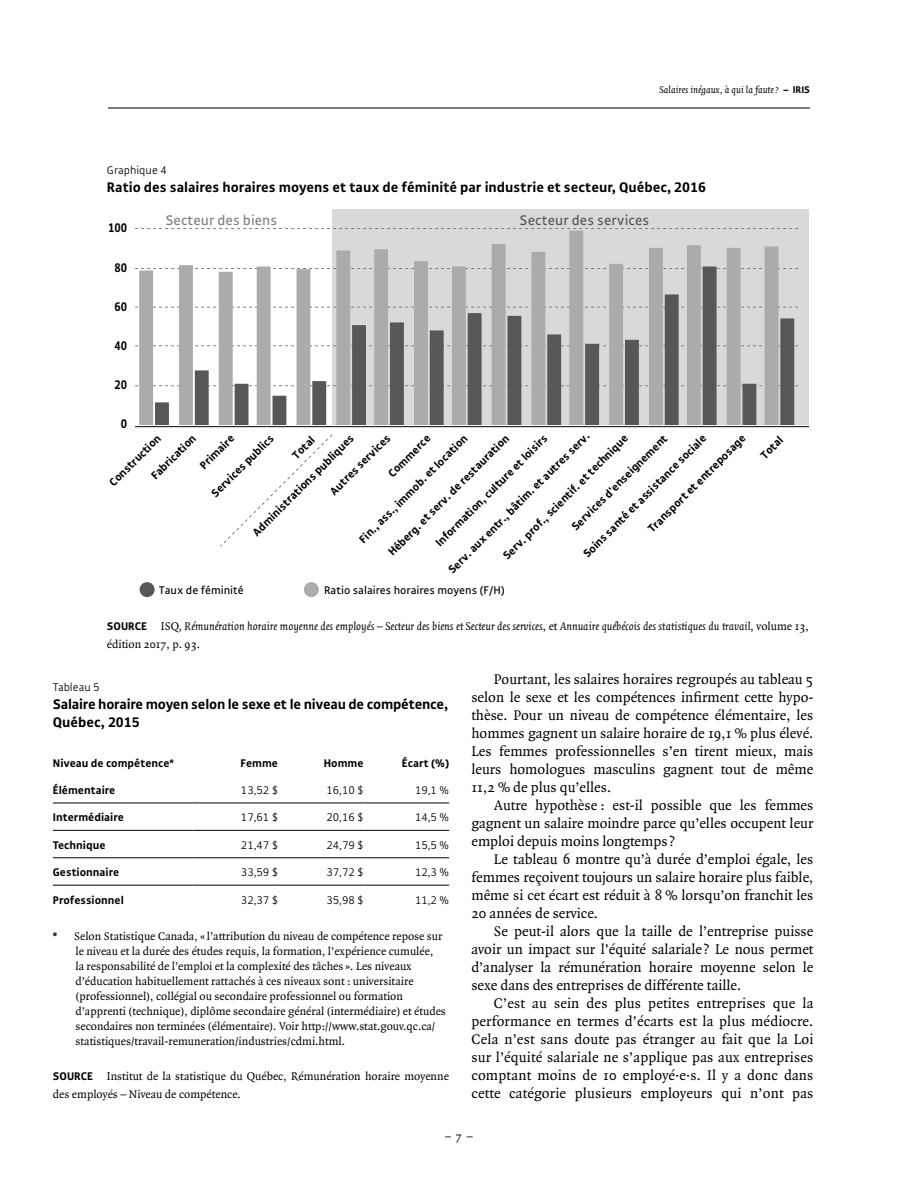
<style>
.page{position:relative;width:918px;height:1188px;background:#fff}
.page>*{position:absolute;margin:0;border:0;box-sizing:border-box;transform-origin:0 0}
.t1{font:15px/18px "Quadraat";color:#000;text-align:justify}
.t2{font:700 15px/18px "Gak Sans";color:#000}
.t3{font:15px "Gak Sans";color:#575757}
.t4{font:15px "Gak Sans";color:#808080}
.t5{font:700 13.5px "Gak Sans";color:#000;scale:.89 1}
.t6{font:12px/15px "Quadraat";color:#000}
.t7{font:700 12px/24.9px "Gak Sans";color:#000}
.t8{font:italic 12px/18px "Quadraat";color:#000}
.t9{font:300 12px "Gak Sans";color:#000}
.t10{font:12px "Gak Sans";color:#000}
.t11{font:italic 10.5px "Quadraat";color:#000}
.s1{font-family:"Gak Sans";font-weight:700;font-style:normal}
.s2{font-style:normal}
.s3{font-family:"Gak Sans";font-weight:700}
</style>
<div class="page">
<hr style="left:108px;top:108px;width:702px;height:1px;background:#000">
<div style="left:332px;top:210px;width:476px;height:215px;background:#d9d9d9"></div>
<svg style="left:135px;top:228px;width:664px;height:1px"></svg>
<svg style="left:139px;top:231px;width:639px;height:194px"></svg>
<svg style="left:155px;top:267px;width:639px;height:158px"></svg>
<hr style="left:135px;top:426px;width:674px;height:1px;background:#000">
<svg style="left:220px;top:434px;width:113px;height:113px"></svg>
<div style="left:140px;top:582px;width:15px;height:15px;background:#575757;border-radius:50%"></div>
<div style="left:304px;top:582px;width:15px;height:15px;background:#ababab;border-radius:50%"></div>
<hr style="left:53px;top:803px;width:140px;height:1px;background:#000">
<hr style="left:193px;top:803px;width:85px;height:1px;background:#000">
<hr style="left:278px;top:803px;width:86px;height:1px;background:#000">
<hr style="left:364px;top:803px;width:85px;height:1px;background:#000">
<hr style="left:53px;top:830px;width:140px;height:1px;background:#000">
<hr style="left:193px;top:830px;width:85px;height:1px;background:#000">
<hr style="left:278px;top:830px;width:86px;height:1px;background:#000">
<hr style="left:364px;top:830px;width:85px;height:1px;background:#000">
<hr style="left:53px;top:858px;width:140px;height:1px;background:#000">
<hr style="left:193px;top:858px;width:85px;height:1px;background:#000">
<hr style="left:278px;top:858px;width:86px;height:1px;background:#000">
<hr style="left:364px;top:858px;width:85px;height:1px;background:#000">
<hr style="left:53px;top:885px;width:140px;height:1px;background:#000">
<hr style="left:193px;top:885px;width:85px;height:1px;background:#000">
<hr style="left:278px;top:885px;width:86px;height:1px;background:#000">
<hr style="left:364px;top:885px;width:85px;height:1px;background:#000">
<p class="t11" style="left:659px;top:84px;width:152px">Salaires inégaux, à qui la faute? <span class="s1">– IRIS</span></p>
<p class="t9" style="left:107px;top:163px;width:61px">Graphique 4</p>
<p class="t2" style="left:107px;top:178px;width:601px">Ratio des salaires horaires moyens et taux de féminité par industrie et secteur, Québec, 2016</p>
<p class="t5" style="left:108px;top:221px;width:23px">100</p>
<p class="t5" style="left:114px;top:260px;width:16px">80</p>
<p class="t5" style="left:114px;top:299px;width:16px">60</p>
<p class="t5" style="left:114px;top:338px;width:16px">40</p>
<p class="t5" style="left:114px;top:377px;width:16px">20</p>
<p class="t5" style="left:121px;top:416px;width:9px">0</p>
<p class="t4" style="left:165px;top:212px;width:113px">Secteur des biens</p>
<p class="t3" style="left:520px;top:212px;width:131px">Secteur des services</p>
<p class="t7" style="left:564px;top:520px;width:132px;rotate:-45deg">Services d'enseignement</p>
<p class="t7" style="left:441px;top:563px;width:196px;rotate:-45deg">Serv. aux entr., bâtim. et autres serv.</p>
<p class="t7" style="left:576px;top:547px;width:170px;rotate:-45deg">Soins santé et assistance sociale</p>
<p class="t7" style="left:496px;top:549px;width:173px;rotate:-45deg">Serv. prof., scientif. et technique</p>
<p class="t7" style="left:333px;top:513px;width:149px;line-height:26.2px;text-indent:67px;rotate:-45deg">Commerce<br>Fin., ass., immob. et location</p>
<p class="t7" style="left:127px;top:451px;width:60px;text-indent:-34px;rotate:-45deg">Construction<br>Fabrication</p>
<p class="t7" style="left:193px;top:458px;width:45px;rotate:-45deg">Primaire</p>
<p class="t7" style="left:641px;top:522px;width:135px;rotate:-45deg">Transport et entreposage</p>
<p class="t7" style="left:754px;top:448px;width:28px;rotate:-45deg">Total</p>
<p class="t7" style="left:429px;top:536px;width:155px;rotate:-45deg">Information, culture et loisirs</p>
<p class="t7" style="left:304px;top:466px;width:82px;line-height:25.8px;text-indent:-83px;rotate:-45deg">Administrations publiques<br>Autres services</p>
<p class="t7" style="left:204px;top:486px;width:85px;rotate:-45deg">Services publics</p>
<p class="t7" style="left:285px;top:448px;width:28px;rotate:-45deg">Total</p>
<p class="t7" style="left:381px;top:545px;width:168px;rotate:-45deg">Héberg. et serv. de restauration</p>
<p class="t10" style="left:159px;top:584px;width:87px">Taux de féminité</p>
<p class="t10" style="left:324px;top:584px;width:182px">Ratio salaires horaires moyens (F/H)</p>
<p class="t8" style="left:107px;top:617px;width:703px"><span class="s1">SOURCE</span> <span class="s2">ISQ,</span> Rémunération horaire moyenne des employés – Secteur des biens et Secteur des services<span class="s2">, et</span> Annuaire québécois des statistiques du travail<span class="s2">, volume 13, édition 2017, p. 93.</span></p>
<p class="t9" style="left:53px;top:681px;width:48px">Tableau 5</p>
<p class="t2" style="left:53px;top:696px;width:397px">Salaire horaire moyen selon le sexe et le niveau de compétence,<br>Québec, 2015</p>
<p class="t7" style="left:53px;top:750px;width:123px">Niveau de compétence*</p>
<p class="t7" style="left:241px;top:750px;width:39px">Femme</p>
<p class="t7" style="left:324px;top:750px;width:41px">Homme</p>
<p class="t7" style="left:402px;top:750px;width:49px">Écart (%)</p>
<p class="t7" style="left:53px;top:778px;width:64px">Élémentaire</p>
<p class="t9" style="left:241px;top:784px;width:39px">13,52 $</p>
<p class="t9" style="left:326px;top:784px;width:39px">16,10 $</p>
<p class="t9" style="left:415px;top:784px;width:36px">19,1 %</p>
<p class="t7" style="left:53px;top:805px;width:72px">Intermédiaire</p>
<p class="t9" style="left:241px;top:811px;width:39px">17,61 $</p>
<p class="t9" style="left:326px;top:811px;width:39px">20,16 $</p>
<p class="t9" style="left:415px;top:811px;width:36px">14,5 %</p>
<p class="t7" style="left:53px;top:832px;width:54px">Technique</p>
<p class="t9" style="left:241px;top:839px;width:39px">21,47 $</p>
<p class="t9" style="left:326px;top:839px;width:39px">24,79 $</p>
<p class="t9" style="left:415px;top:839px;width:36px">15,5 %</p>
<p class="t7" style="left:53px;top:860px;width:68px">Gestionnaire</p>
<p class="t9" style="left:241px;top:866px;width:39px">33,59 $</p>
<p class="t9" style="left:326px;top:866px;width:39px">37,72 $</p>
<p class="t9" style="left:415px;top:866px;width:36px">12,3 %</p>
<p class="t7" style="left:53px;top:887px;width:72px">Professionnel</p>
<p class="t9" style="left:241px;top:893px;width:39px">32,37 $</p>
<p class="t9" style="left:326px;top:893px;width:39px">35,98 $</p>
<p class="t9" style="left:415px;top:893px;width:36px">11,2 %</p>
<p class="t6" style="left:75px;top:929px;width:372px;text-indent:-23px"><span class="s3">*</span> Selon Statistique Canada, « l’attribution du niveau de compétence repose sur le niveau et la durée des études requis, la formation, l’expérience cumulée,<br>la responsabilité de l’emploi et la complexité des tâches ». Les niveaux d’éducation habituellement rattachés à ces niveaux sont : universitaire (professionnel), collégial ou secondaire professionnel ou formation d’apprenti (technique), diplôme secondaire général (intermédiaire) et études secondaires non terminées (élémentaire). Voir http://www.stat.gouv.qc.ca/ statistiques/travail-remuneration/industries/cdmi.html.</p>
<p class="t6" style="left:53px;top:1068px;width:397px;line-height:18px"><span class="s3">SOURCE</span> Institut de la statistique du Québec, Rémunération horaire moyenne des employés – Niveau de compétence.</p>
<p class="t1" style="left:471px;top:671px;width:344px;text-indent:22px">Pourtant, les salaires horaires regroupés au tableau 5 selon le sexe et les compétences infirment cette hypo&shy;thèse. Pour un niveau de compétence élémentaire, les hommes gagnent un salaire horaire de 19,1 % plus élevé.<br>Les femmes professionnelles s’en tirent mieux, mais leurs homologues masculins gagnent tout de même 11,2 % de plus qu’elles.</p>
<p class="t1" style="left:471px;top:797px;width:344px;text-indent:22px">Autre hypothèse : est-il possible que les femmes gagnent un salaire moindre parce qu’elles occupent leur emploi depuis moins longtemps ?</p>
<p class="t1" style="left:471px;top:851px;width:344px;text-indent:22px">Le tableau 6 montre qu’à durée d’emploi égale, les femmes reçoivent toujours un salaire horaire plus faible, même si cet écart est réduit à 8 % lorsqu’on franchit les 20 années de service.</p>
<p class="t1" style="left:471px;top:923px;width:344px;text-indent:22px">Se peut-il alors que la taille de l’entreprise puisse avoir un impact sur l’équité salariale ? Le nous permet d’analyser la rémunération horaire moyenne selon le sexe dans des entreprises de différente taille.</p>
<p class="t1" style="left:471px;top:995px;width:344px;text-indent:22px">C’est au sein des plus petites entreprises que la performance en termes d’écarts est la plus médiocre.<br>Cela n’est sans doute pas étranger au fait que la Loi sur l’équité salariale ne s’applique pas aux entreprises comptant moins de 10 employé·e·s. Il y a donc dans cette catégorie plusieurs employeurs qui n’ont pas</p>
<p class="t6" style="left:445px;top:1129px;width:29px">– 7 –</p>
</div>
